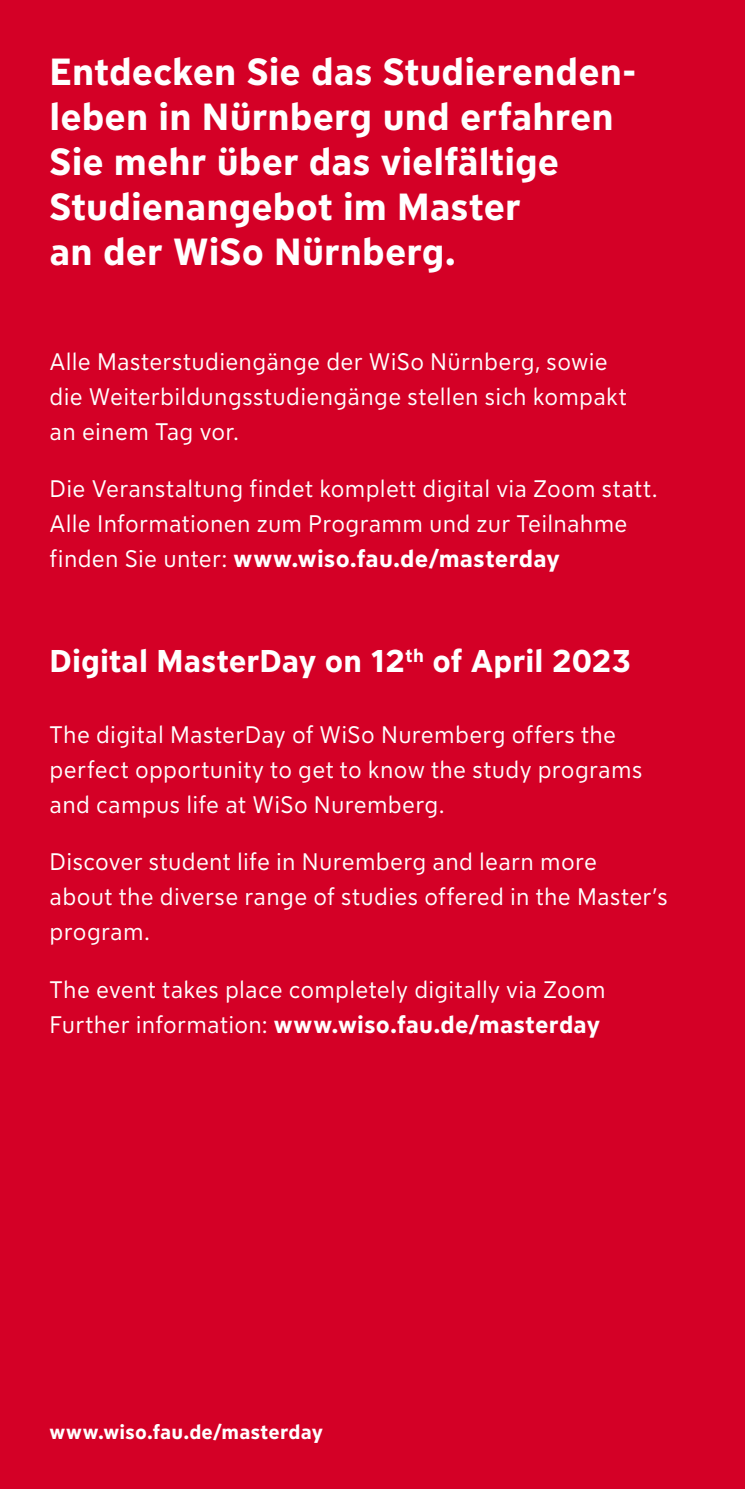
<style>
.page{position:relative;width:745px;height:1489px;background:#fff}
.page>*{position:absolute;margin:0;border:0;box-sizing:border-box;transform-origin:0 0}
.t1{font:700 37.5px/45px "FAU Sans";letter-spacing:.005em;color:#fff}
.t2{font:700 31.25px "FAU Sans";color:#fff}
.t3{font:23.75px/35px "FAU Sans";letter-spacing:.01em;color:#fff}
.t4{font:700 20px "FAU Sans";letter-spacing:.01em;color:#fff}
.s1{font-weight:700}
</style>
<div class="page">
<div style="left:0;top:0;width:744px;height:1488px;background:#d40026"></div>
<h1 class="t1" style="left:50px;top:47px;width:587px">Entdecken Sie das Studierenden&shy;leben in Nürnberg und erfahren<br>Sie mehr über das vielfältige<br>Studienangebot im Master<br>an der WiSo Nürnberg.</h1>
<p class="t3" style="left:50px;top:342px;width:578px">Alle Masterstudiengänge der WiSo Nürnberg, sowie die Weiterbildungsstudiengänge stellen sich kompakt an einem Tag vor.</p>
<p class="t3" style="left:50px;top:470px;width:609px">Die Veranstaltung findet komplett digital via Zoom statt.<br>Alle Informationen zum Programm und zur Teilnahme finden Sie unter: <span class="s1">www.wiso.fau.de/masterday</span></p>
<h2 class="t2" style="left:50px;top:638px;width:582px">Digital MasterDay on 12<sup>th</sup> of April 2023</h2>
<p class="t3" style="left:50px;top:715px;width:594px">The digital MasterDay of WiSo Nuremberg offers the perfect opportunity to get to know the study programs and campus life at WiSo Nuremberg.</p>
<p class="t3" style="left:50px;top:842px;width:619px">Discover student life in Nuremberg and learn more<br>about the diverse range of studies offered in the Master’s program.</p>
<p class="t3" style="left:50px;top:970px;width:557px">The event takes place completely digitally via Zoom<br>Further information: <span class="s1">www.wiso.fau.de/masterday</span></p>
<p class="t4" style="left:50px;top:1417px;width:275px">www.wiso.fau.de/masterday</p>
</div>
